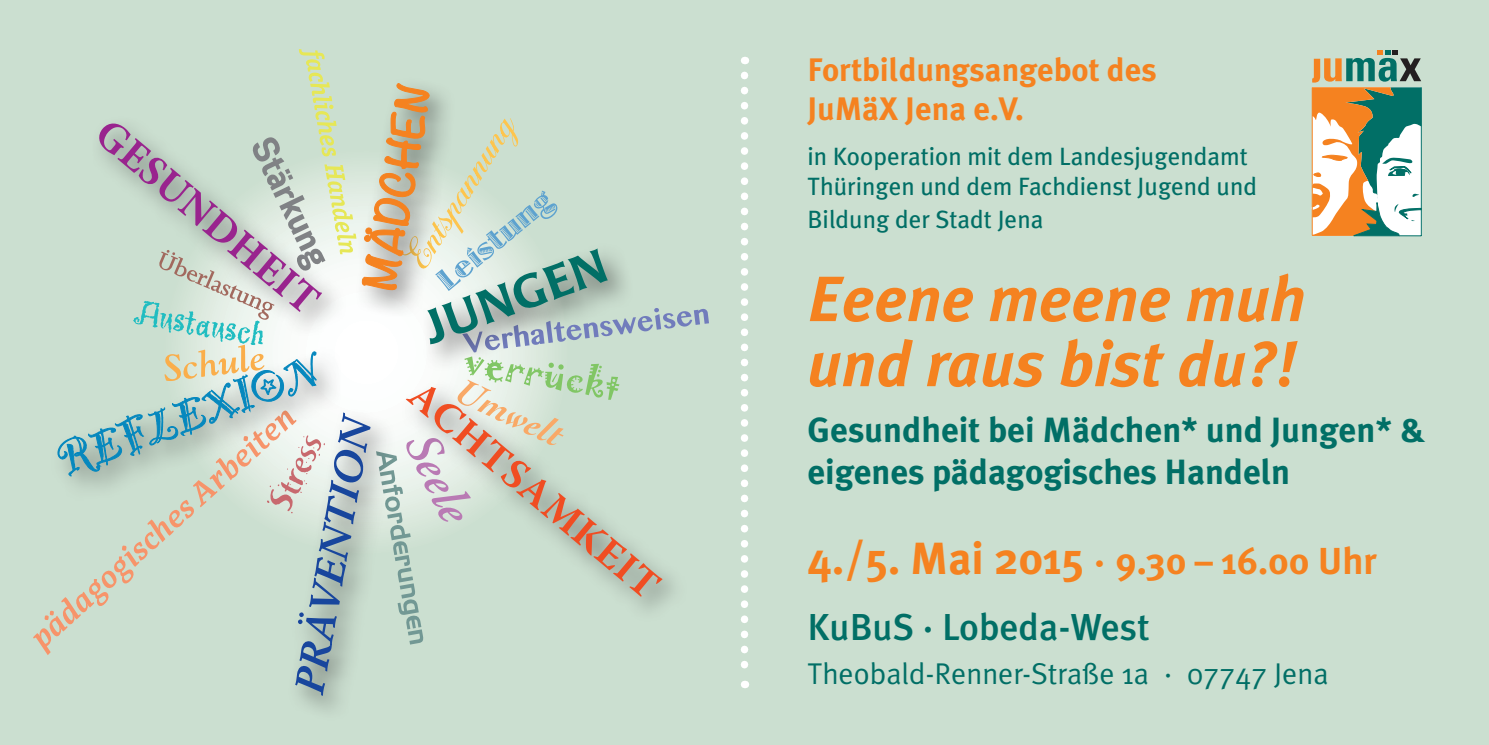
<style>
.page{position:relative;width:1489px;height:745px;background:#fff}
.page>*{position:absolute;margin:0;border:0;box-sizing:border-box;transform-origin:0 0}
.t1{font:italic 700 63.75px/65px "Meta Plus";color:#f58220}
.t2{font:700 37.5px "Meta Plus";color:#f58220}
.t3{font:500 37.5px "Meta Plus";color:#016f66}
.Überschr{font:700 35px/42px "Meta Plus";letter-spacing:-.005em;color:#016f66}
.t4{font:700 32.5px "Meta Plus";color:#f58220}
.t5{font:30px "Meta Plus Normal";color:#016f66}
.t6{font:25px/30px "Meta Plus";color:#016f66}
.s1{font-size:45px}
</style>
<div class="page">
<div style="left:0;top:0;width:1488px;height:744px;background:#cbdfd0"></div>
<svg style="left:1311px;top:50px;width:110px;height:186px;background:#b4b395"></svg>
<hr style="left:1311px;top:87px;width:1px;height:148px;background:#f58220">
<svg style="left:741px;top:75px;width:7px;height:612px"></svg>
<svg style="left:58px;top:49px;width:651px;height:646px"></svg>
<svg style="left:406px;top:386px;width:256px;height:210px"></svg>
<p class="t4" style="left:807px;top:51px;width:351px">Fortbildungsangebot des</p>
<p class="t4" style="left:807px;top:90px;width:218px">JuMäX Jena e.V.</p>
<p class="t6" style="left:807px;top:140px;width:451px">in Kooperation mit dem Landesjugendamt<br>Thüringen und dem Fachdienst Jugend und</p>
<p class="t6" style="left:807px;top:203px;width:237px">Bildung der Stadt Jena</p>
<p class="t1" style="left:807px;top:266px;width:499px">Eeene meene muh und raus bist du?!</p>
<p class="Überschr" style="left:807px;top:409px;width:619px">Gesundheit bei Mädchen* und Jungen* &amp; eigenes pädagogisches Handeln</p>
<p class="t2" style="left:807px;top:539px;width:570px"><span class="s1">4./5. Mai 2015</span> · 9.30 – 16.00 Uhr</p>
<p class="t3" style="left:807px;top:605px;width:343px">KuBuS · Lobeda-West</p>
<p class="t5" style="left:807px;top:655px;width:522px">Theobald-Renner-Straße 1a · 07747 Jena</p>
</div>
